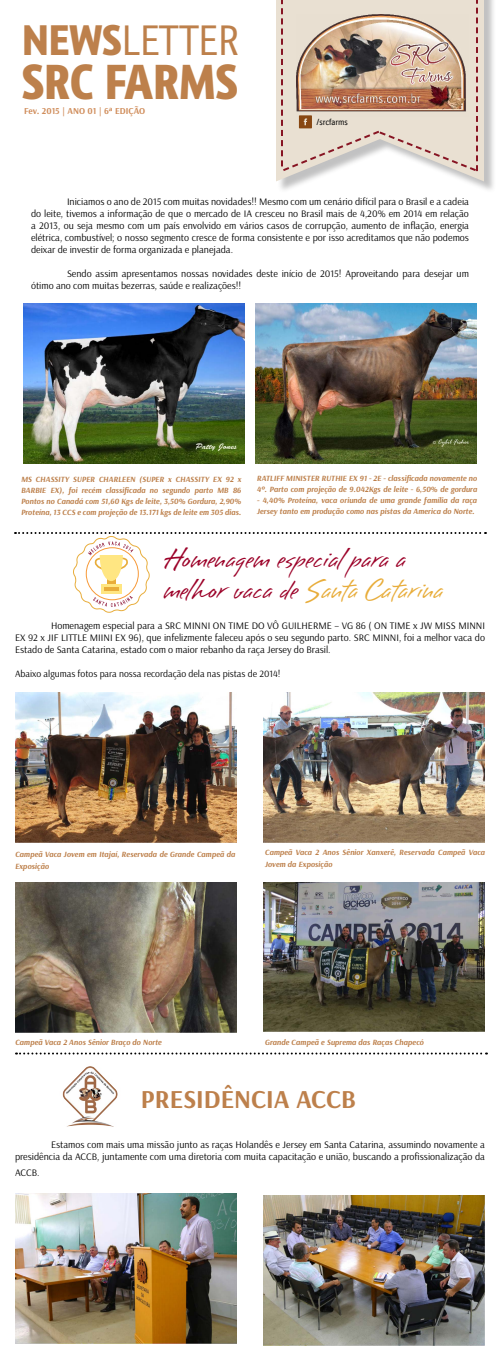
<style>
.page{position:relative;width:500px;height:1358px;background:#fff}
.page>*{position:absolute;margin:0;border:0;box-sizing:border-box;transform-origin:0 0}
.t1{font:700 46px "Graublau Web";color:#bd804b}
.t2{font:40px "Graublau Web";color:#bd804b}
.t3{font:37px/31px "Brisa Alternates";color:#9c0229}
.t4{font:700 26px "Arsenal";color:#bd804b}
.t5{font:10px/12px "Arsenal";color:#000;text-align:justify}
.t6{font:9.7px "Arsenal";color:#000}
.t7{font:700 9.1px "Arsenal";color:#d08d5b}
.t8{font:9px "Officina Display ITC Std";color:#000}
.t9{font:italic 700 8px/11px "Arsenal";color:#bd804b}
.s1{font-weight:700}
.s2{color:#e8ad3b}
</style>
<div class="page">
<div style="left:277px;top:0;width:220px;height:193px;background:#616162;opacity:.39"></div>
<svg style="left:276px;top:0;width:208px;height:181px;fill:#e9e0d2"></svg>
<img style="left:281px;top:0;width:197px;height:173px">
<img style="left:23px;top:303px;width:222px;height:161px">
<img style="left:15px;top:693px;width:222px;height:150px">
<img style="left:15px;top:883px;width:222px;height:150px">
<img style="left:15px;top:1194px;width:222px;height:150px">
<img style="left:263px;top:1196px;width:222px;height:150px">
<img style="left:263px;top:693px;width:222px;height:150px">
<img style="left:263px;top:883px;width:222px;height:149px">
<img style="left:255px;top:303px;width:222px;height:161px">
<svg style="left:16px;top:1053px;width:471px;height:2px"></svg>
<svg style="left:15px;top:532px;width:471px;height:81px"></svg>
<hr style="left:104px;top:587px;width:14px;height:4px;background:#e8ad3b">
<img style="left:62px;top:1066px;width:56px;height:61px">
<h2 class="t2" style="left:22px;top:12px;width:219px"><span class="s1">NEWS</span>LETTER</h2>
<h1 class="t1" style="left:22px;top:48px;width:217px">SRC FARMS</h1>
<p class="t7" style="left:24px;top:106px;width:122px">Fev. 2015 | ANO 01 | 6ª EDIÇãO</p>
<p class="t8" style="left:316px;top:117px;width:33px">/srcfarms</p>
<p class="t5" style="left:31px;top:196px;width:440px;text-indent:36px">Iniciamos o ano de 2015 com muitas novidades!! Mesmo com um cenário difícil para o Brasil e a cadeia do leite, tivemos a informação de que o mercado de IA cresceu no Brasil mais de 4,20% em 2014 em relação a 2013, ou seja mesmo com um país envolvido em vários casos de corrupção, aumento de inflação, energia elétrica, combustível; o nosso segmento cresce de forma consistente e por isso acreditamos que não podemos deixar de investir de forma organizada e planejada.</p>
<p class="t5" style="left:31px;top:268px;width:439px;text-indent:36px">Sendo assim apresentamos nossas novidades deste início de 2015! Aproveitando para desejar um ótimo ano com muitas bezerras, saúde e realizações!!</p>
<p class="t9" style="left:21px;top:474px;width:222px;text-align:justify">MS CHASSITY SUPER CHARLEEN (SUPER x CHASSITY EX 92 x BARBIE EX), foi recém classificada no segundo parto MB 86<br>Pontos no Canadá com 51,60 Kgs de leite, 3,50% Gordura, 2,90% Proteína, 13 CCS e com projeção de 13.171 kgs de leite em 305 dias.</p>
<p class="t9" style="left:257px;top:473px;width:222px">RATLIFF MINISTER RUTHIE EX 91 - 2E - classificada novamente no<br>4º. Parto com projeção de 9.042Kgs de leite - 6,50% de gordura</p>
<p class="t9" style="left:257px;top:495px;width:222px">- 4,40% Proteína, vaca oriunda de uma grande família da raça<br>Jersey tanto em produção como nas pistas da America do Norte.</p>
<h3 class="t3" style="left:163px;top:544px;width:281px">Homenagem especial para a melhor vaca de <span class="s2">Santa Catarina</span></h3>
<p class="t5" style="left:15px;top:620px;width:472px;text-indent:36px">Homenagem especial para a SRC MINNI ON TIME DO VÔ GUILHERME – VG 86 ( ON TIME x JW MISS MINNI EX 92 x JIF LITTLE MIINI EX 96), que infelizmente faleceu após o seu segundo parto. SRC MINNI, foi a melhor vaca do Estado de Santa Catarina, estado com o maior rebanho da raça Jersey do Brasil.</p>
<p class="t6" style="left:15px;top:668px;width:267px">Abaixo algumas fotos para nossa recordação dela nas pistas de 2014!</p>
<p class="t9" style="left:15px;top:849px;width:222px;line-height:12px">Campeã Vaca Jovem em Itajaí, Reservada de Grande Campeã da<br>Exposição</p>
<p class="t9" style="left:265px;top:846px;width:222px;line-height:12px">Campeã Vaca 2 Anos Sênior Xanxerê, Reservada Campeã Vaca<br>Jovem da Exposição</p>
<p class="t9" style="left:15px;top:1037px;width:148px">Campeã Vaca 2 Anos Sênior Braço do Norte</p>
<p class="t9" style="left:265px;top:1037px;width:161px">Grande Campeã e Suprema das Raças Chapecó</p>
<h3 class="t4" style="left:141px;top:1083px;width:217px">PRESIDÊNCIA ACCB</h3>
<p class="t5" style="left:15px;top:1139px;width:472px;text-align:right">Estamos com mais uma missão junto as raças Holandês e Jersey em Santa Catarina, assumindo novamente a presidência da ACCB, juntamente com uma diretoria com muita capacitação e união, buscando a profissionalização da</p>
<p class="t5" style="left:15px;top:1166px;width:26px">ACCB.</p>
</div>
